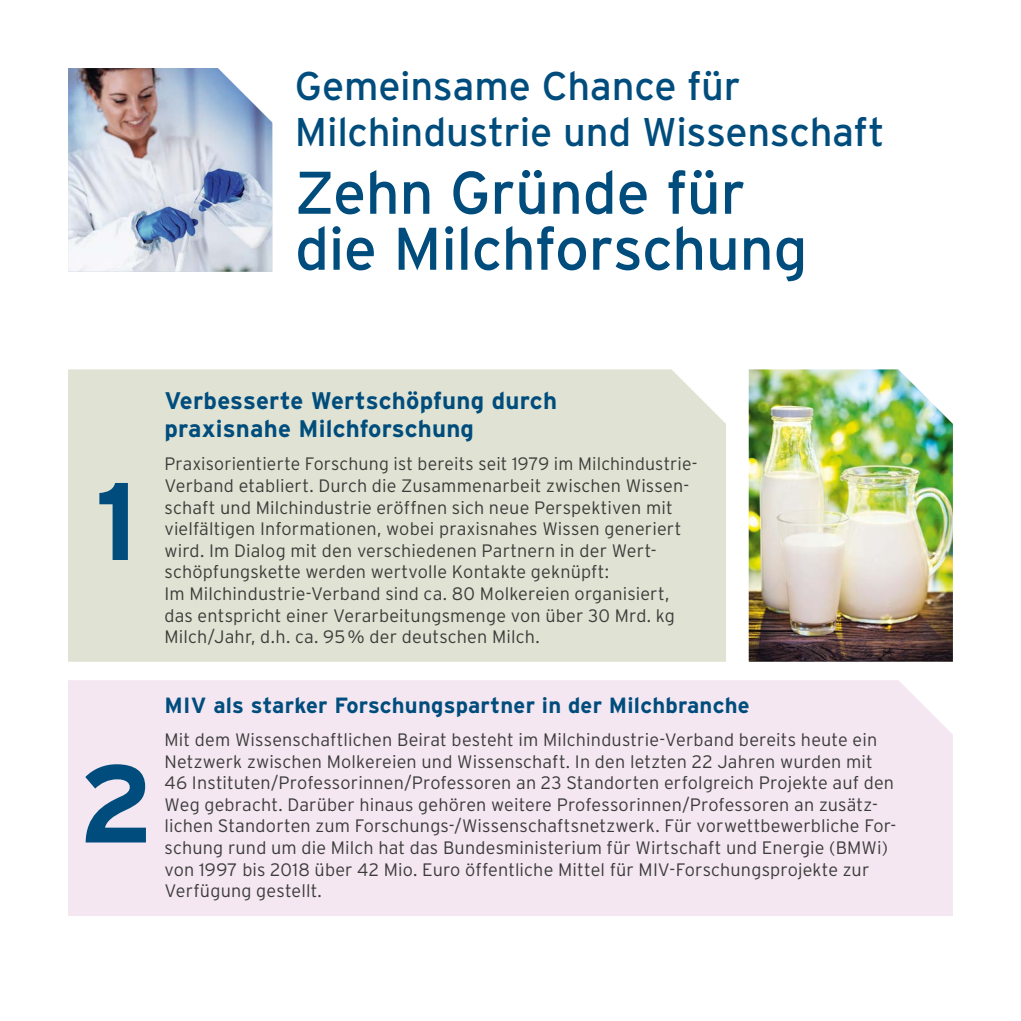
<style>
.page{position:relative;width:1021px;height:1021px;background:#fff}
.page>*{position:absolute;margin:0;border:0;box-sizing:border-box;transform-origin:0 0}
.t1{font:700 110px "Interstate";color:#004d7d}
.t2{font:60px/56px "Interstate";letter-spacing:-.01em;color:#004d7d}
.t3{font:40px/46px "Interstate";letter-spacing:-.01em;color:#004d7d}
.t4{font:700 24px/28.8px "Interstate";letter-spacing:.01em;color:#004d7d}
.t5{font:700 22px "Interstate";letter-spacing:.01em;color:#004d7d}
.t6{font:300 18px/21.6px "Interstate";letter-spacing:.01em;color:#3c3c3b}
</style>
<div class="page">
<div style="left:68px;top:369px;width:658px;height:292px;background:#e0e3d3"></div>
<img style="left:748px;top:369px;width:204px;height:292px">
<img style="left:68px;top:68px;width:204px;height:204px">
<div style="left:68px;top:680px;width:884px;height:236px;background:#f4e7f1"></div>
<h3 class="t3" style="left:295px;top:63px;width:591px">Gemeinsame Chance für<br>Milchindustrie und Wissenschaft</h3>
<h2 class="t2" style="left:295px;top:164px;width:514px">Zehn Gründe für die Milchforschung</h2>
<h1 class="t1" style="left:95px;top:460px;width:44px">1</h1>
<h3 class="t4" style="left:164px;top:385px;width:394px">Verbesserte Wertschöpfung durch praxisnahe Milchforschung</h3>
<p class="t6" style="left:164px;top:453px;width:534px">Praxisorientierte Forschung ist bereits seit 1979 im Milchindustrie-Verband etabliert. Durch die Zusammenarbeit zwischen Wissen&shy;schaft und Milchindustrie eröffnen sich neue Perspektiven mit vielfältigen Informationen, wobei praxisnahes Wissen generiert wird. Im Dialog mit den verschiedenen Partnern in der Wert&shy;schöpfungskette werden wertvolle Kontakte geknüpft:<br>Im Milchindustrie-Verband sind ca. 80 Molkereien organisiert, das entspricht einer Verarbeitungsmenge von über 30 Mrd. kg Milch/Jahr, d.h. ca. 95% der deutschen Milch.</p>
<h1 class="t1" style="left:79px;top:742px;width:77px">2</h1>
<p class="t5" style="left:164px;top:693px;width:586px">MIV als starker Forschungspartner in der Milchbranche</p>
<p class="t6" style="left:164px;top:728px;width:733px">Mit dem Wissenschaftlichen Beirat besteht im Milchindustrie-Verband bereits heute ein Netzwerk zwischen Molkereien und Wissenschaft. In den letzten 22 Jahren wurden mit 46 Instituten/Professorinnen/Professoren an 23 Standorten erfolgreich Projekte auf den Weg gebracht. Darüber hinaus gehören weitere Professorinnen/Professoren an zusätz&shy;lichen Standorten zum Forschungs-/Wissenschaftsnetzwerk. Für vorwettbewerbliche For&shy;schung rund um die Milch hat das Bundesministerium für Wirtschaft und Energie (BMWi) von 1997 bis 2018 über 42 Mio. Euro öffentliche Mittel für MIV-Forschungsprojekte zur Verfügung gestellt.</p>
</div>
